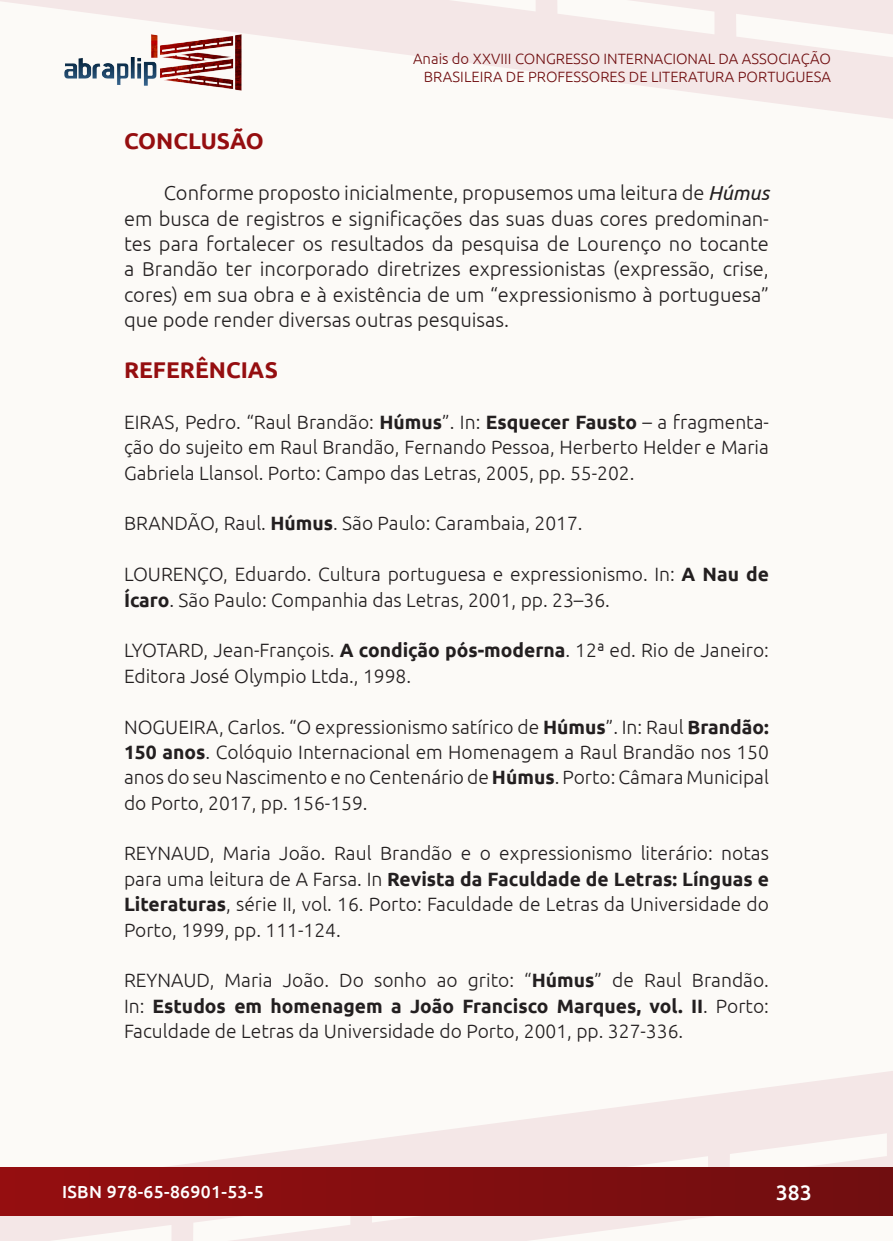
<style>
.page{position:relative;width:893px;height:1241px;background:#fff}
.page>*{position:absolute;margin:0;border:0;box-sizing:border-box;transform-origin:0 0}
._8_SUBTÍTULO{font:700 22.75px "Ubuntu";color:#950e10}
.t1{font:500 21px "Ubuntu";color:#fff}
._7_CORPO{font:300 20.12px/25.4px "Ubuntu";color:#231f20;text-align:justify}
._10_REFERÊNCIAS{font:300 19.25px/25.4px "Ubuntu";color:#231f20;text-align:justify}
.t2{font:500 17.5px "Ubuntu";letter-spacing:.02em;color:#fff}
.t3{font:300 14.88px/17.8px "Ubuntu";color:#700e10;text-align:right}
.s1{font-weight:400;font-style:italic}
.s2{font-weight:700}
</style>
<div class="page">
<div style="left:0;top:0;width:893px;height:1240px;background:#fcfaf7"></div>
<svg style="left:0;top:1071px;width:893px;height:169px"></svg>
<svg style="left:0;top:0;width:893px;height:119px"></svg>
<div style="left:1px;top:1167px;width:891px;height:47px;background:linear-gradient(to right,#950e10,#700e10)"></div>
<img style="left:62px;top:31px;width:182px;height:62px">
<p class="t3" style="left:413px;top:49px;width:419px">Anais do XXVIII CONGRESSO INTERNACIONAL DA ASSOCIAÇÃO<br>BRASILEIRA DE PROFESSORES DE LITERATURA PORTUGUESA</p>
<p class="_8_SUBTÍTULO" style="left:124px;top:128px;width:141px">CONCLUSÃO</p>
<p class="_7_CORPO" style="left:124px;top:180px;width:646px;text-indent:40px">Conforme proposto inicialmente, propusemos uma leitura de <span class="s1">Húmus </span>em busca de registros e significações das suas duas cores predominan&shy;tes para fortalecer os resultados da pesquisa de Lourenço no tocante a Brandão ter incorporado diretrizes expressionistas (expressão, crise, cores) em sua obra e à existência de um “expressionismo à portuguesa” que pode render diversas outras pesquisas.</p>
<p class="_8_SUBTÍTULO" style="left:124px;top:356px;width:155px">REFERÊNCIAS</p>
<p class="_10_REFERÊNCIAS" style="left:124px;top:408px;width:646px">EIRAS, Pedro. “Raul Brandão: <span class="s2">Húmus</span>”. In: <span class="s2">Esquecer Fausto</span> – a fragmenta&shy;ção do sujeito em Raul Brandão, Fernando Pessoa, Herberto Helder e Maria Gabriela Llansol. Porto: Campo das Letras, 2005, pp. 55-202.</p>
<p class="_10_REFERÊNCIAS" style="left:124px;top:510px;width:460px">BRANDÃO, Raul. <span class="s2">Húmus</span>. São Paulo: Carambaia, 2017.</p>
<p class="_10_REFERÊNCIAS" style="left:124px;top:561px;width:646px">LOURENÇO, Eduardo. Cultura portuguesa e expressionismo. In: <span class="s2">A Nau de<br>Ícaro</span>. São Paulo: Companhia das Letras, 2001, pp. 23–36.</p>
<p class="_10_REFERÊNCIAS" style="left:124px;top:637px;width:646px">LYOTARD, Jean-François. <span class="s2">A condição pós-moderna</span>. 12ª ed. Rio de Janeiro:<br>Editora José Olympio Ltda., 1998.</p>
<p class="_10_REFERÊNCIAS" style="left:124px;top:713px;width:646px">NOGUEIRA, Carlos. “O expressionismo satírico de <span class="s2">Húmus</span>”. In: Raul <span class="s2">Brandão:<br>150 anos</span>. Colóquio Internacional em Homenagem a Raul Brandão nos 150 anos do seu Nascimento e no Centenário de <span class="s2">Húmus</span>. Porto: Câmara Municipal do Porto, 2017, pp. 156-159.</p>
<p class="_10_REFERÊNCIAS" style="left:124px;top:840px;width:646px">REYNAUD, Maria João. Raul Brandão e o expressionismo literário: notas para uma leitura de A Farsa. In <span class="s2">Revista da Faculdade de Letras: Línguas e Literaturas</span>, série II, vol. 16. Porto: Faculdade de Letras da Universidade do Porto, 1999, pp. 111-124.</p>
<p class="_10_REFERÊNCIAS" style="left:124px;top:967px;width:646px">REYNAUD, Maria João. Do sonho ao grito: “<span class="s2">Húmus</span>” de Raul Brandão.<br>In: <span class="s2">Estudos em homenagem a João Francisco Marques, vol. II</span>. Porto:<br>Faculdade de Letras da Universidade do Porto, 2001, pp. 327-336.</p>
<p class="t2" style="left:62px;top:1180px;width:203px">ISBN 978-65-86901-53-5</p>
<p class="t1" style="left:776px;top:1178px;width:37px">383</p>
</div>
